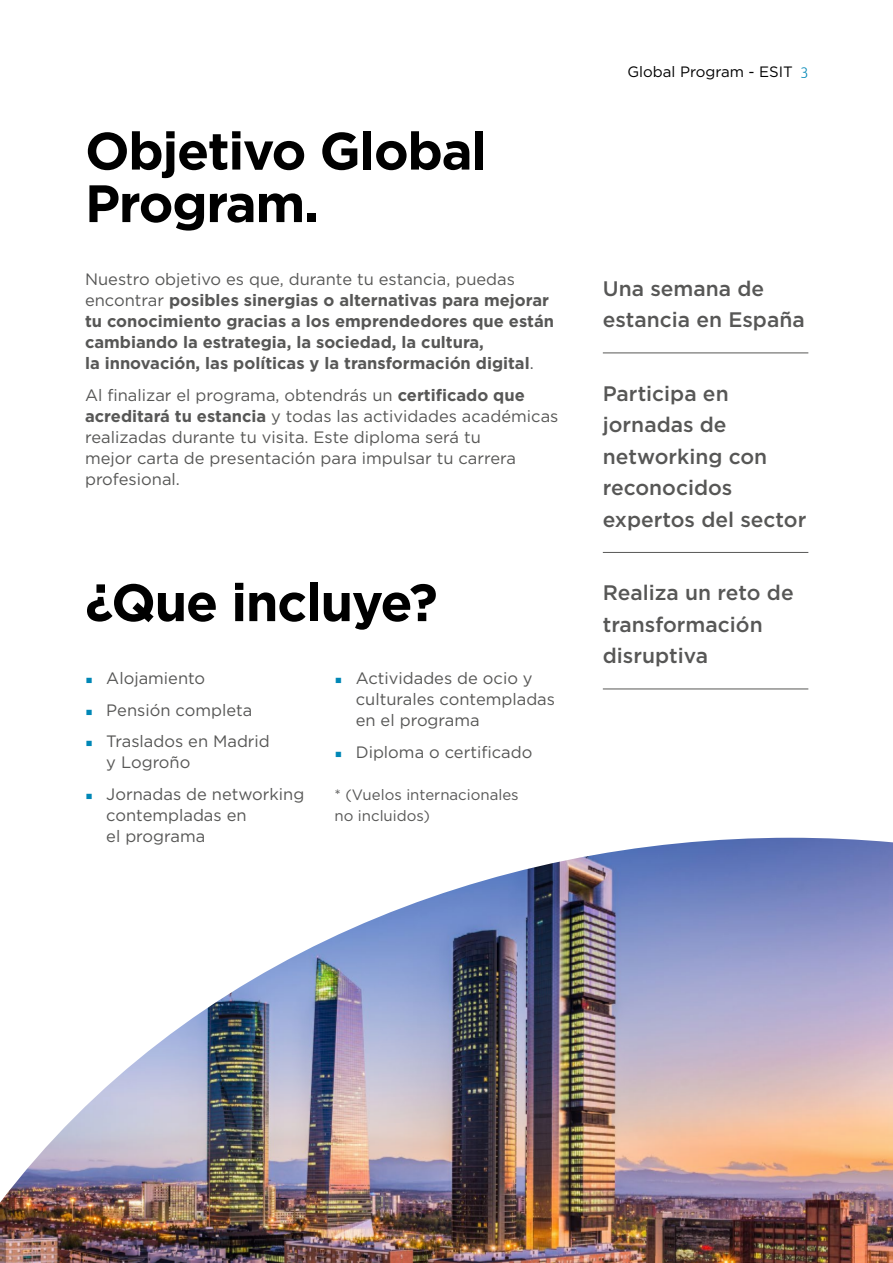
<style>
.page{position:relative;width:893px;height:1263px;background:#fff}
.page>*{position:absolute;margin:0;border:0;box-sizing:border-box;transform-origin:0 0}
.t1{font:700 52.5px/52.5px "Gotham";letter-spacing:-.025em;color:#000}
.t2{font:500 21px/31.5px "Gotham";color:#575756}
.t3{font:16.5px/21px "Gotham";color:#575756}
.t4{font:700 16.5px/21px "Gotham";color:#575756}
.t5{font:15px/21px "Gotham";color:#575756}
.t6{font:15px "Gotham";color:#000}
.s1{font-weight:400}
.s2{font-weight:700}
.s3{font-family:"Montserrat";font-weight:800;font-size:13.5px;color:#0087b6}
.s4{font-family:"Unit OT";font-weight:300;color:#0087b6}
</style>
<div class="page">
<img style="left:0;top:838px;width:893px;height:425px">
<hr style="left:603px;top:353px;width:205px;height:1px;background:#575756">
<hr style="left:603px;top:552px;width:205px;height:1px;background:#575756">
<hr style="left:603px;top:689px;width:205px;height:1px;background:#575756">
<h1 class="t1" style="left:85px;top:124px;width:404px">Objetivo Global<br>Program.</h1>
<p class="t4" style="left:85px;top:269px;width:471px"><span class="s1">Nuestro objetivo es que, durante tu estancia, puedas encontrar</span> posibles sinergias o alternativas para mejorar tu conocimiento gracias a los emprendedores que están cambiando la estrategia, la sociedad, la cultura,<br>la innovación, las políticas y la transformación digital<span class="s1">.</span></p>
<p class="t3" style="left:85px;top:384px;width:475px">Al finalizar el programa, obtendrás un <span class="s2">certificado que acreditará tu estancia</span> y todas las actividades académicas realizadas durante tu visita. Este diploma será tu<br>mejor carta de presentación para impulsar tu carrera profesional.</p>
<h1 class="t1" style="left:85px;top:576px;width:354px">¿Que incluye?</h1>
<p class="t3" style="left:85px;top:667px;width:122px"><span class="s3">■</span> Alojamiento</p>
<p class="t3" style="left:85px;top:699px;width:169px"><span class="s3">■</span> Pensión completa</p>
<p class="t3" style="left:106px;top:730px;width:165px;text-indent:-21px"><span class="s3">■</span> Traslados en Madrid y Logroño</p>
<p class="t3" style="left:106px;top:783px;width:200px;text-indent:-21px"><span class="s3">■</span> Jornadas de networking contempladas en<br>el programa</p>
<p class="t3" style="left:356px;top:667px;width:201px;text-indent:-21px"><span class="s3">■</span> Actividades de ocio y culturales contempladas en el programa</p>
<p class="t3" style="left:334px;top:741px;width:199px"><span class="s3">■</span> Diploma o certificado</p>
<p class="t5" style="left:334px;top:783px;width:186px">* (Vuelos internacionales no incluidos)</p>
<p class="t6" style="left:627px;top:62px;width:182px">Global Program - ESIT <span class="s4">3</span></p>
<p class="t2" style="left:603px;top:272px;width:203px">Una semana de estancia en España</p>
<p class="t2" style="left:603px;top:377px;width:205px">Participa en jornadas de networking con reconocidos expertos del sector</p>
<p class="t2" style="left:603px;top:577px;width:192px">Realiza un reto de transformación disruptiva</p>
</div>
